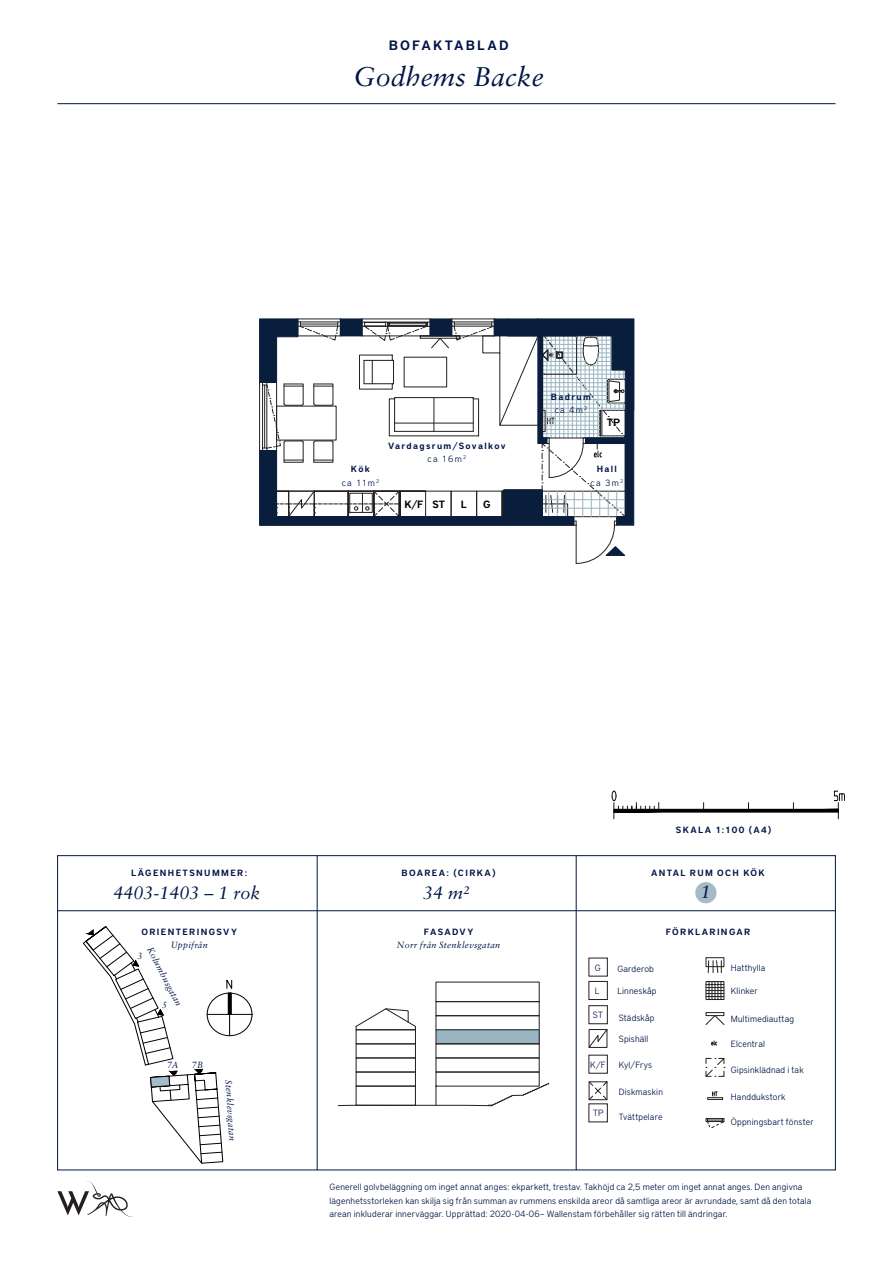
<style>
.page{position:relative;width:893px;height:1263px;background:#fff}
.page>*{position:absolute;margin:0;border:0;box-sizing:border-box;transform-origin:0 0}
.t1{font:italic 27px "Sabon LT Pro";color:#001646}
.t2{font:italic 18px "Sabon LT Pro";color:#001646}
.t3{font:600 13.5px "District Pro";letter-spacing:.16em;color:#001646}
.t4{font:600 10.5px "District Pro";color:#000001}
.t5{font:300 9px/13.5px "District Pro";letter-spacing:.02em;color:#001646}
.t6{font:600 9px "District Pro";letter-spacing:.15em;color:#001646}
.t7{font:italic 9px "Sabon LT Pro";letter-spacing:.035em;color:#001646}
</style>
<div class="page">
<div style="left:706px;top:981px;width:18px;height:19px;border:1px solid #231f20"></div>
<svg style="left:708px;top:960px;width:14px;height:13px"></svg>
<div style="left:706px;top:957px;width:18px;height:10px;border:1px solid #231f20"></div>
<svg style="left:706px;top:981px;width:18px;height:18px"></svg>
<svg style="left:711px;top:1041px;width:6px;height:5px"></svg>
<div style="left:706px;top:1012px;width:18px;height:4px;border:1px solid #231f20"></div>
<svg style="left:705px;top:1015px;width:19px;height:10px"></svg>
<svg style="left:705px;top:1058px;width:20px;height:19px"></svg>
<svg style="left:707px;top:1092px;width:16px;height:7px"></svg>
<svg style="left:706px;top:1118px;width:18px;height:10px"></svg>
<svg style="left:589px;top:1081px;width:18px;height:19px"></svg>
<svg style="left:589px;top:1029px;width:18px;height:19px"></svg>
<div style="left:588px;top:981px;width:20px;height:19px;border:1px solid #231f20"></div>
<div style="left:588px;top:1005px;width:20px;height:19px;border:1px solid #231f20"></div>
<svg style="left:612px;top:791px;width:233px;height:28px"></svg>
<svg style="left:259px;top:319px;width:375px;height:245px"></svg>
<svg style="left:695px;top:882px;width:21px;height:21px"></svg>
<svg style="left:356px;top:1008px;width:60px;height:19px"></svg>
<div style="left:436px;top:1015px;width:103px;height:15px;border:1px solid #231f20"></div>
<div style="left:436px;top:1030px;width:103px;height:14px;background:#99b5c1"></div>
<div style="left:436px;top:1029px;width:103px;height:15px;border:1px solid #231f20"></div>
<div style="left:436px;top:1043px;width:103px;height:15px;border:1px solid #231f20"></div>
<svg style="left:338px;top:1071px;width:211px;height:35px"></svg>
<div style="left:436px;top:982px;width:103px;height:20px;border:1px solid #231f20"></div>
<div style="left:356px;top:1086px;width:60px;height:19px;border:1px solid #231f20"></div>
<div style="left:356px;top:1072px;width:60px;height:14px;border:1px solid #231f20"></div>
<div style="left:356px;top:1043px;width:60px;height:15px;border:1px solid #231f20"></div>
<div style="left:356px;top:1029px;width:60px;height:15px;border:1px solid #231f20"></div>
<hr style="left:317px;top:855px;width:1px;height:315px;background:#001646">
<hr style="left:576px;top:855px;width:1px;height:315px;background:#001646">
<hr style="left:57px;top:910px;width:779px;height:1px;background:#001646">
<hr style="left:57px;top:103px;width:779px;height:1px;background:#001646">
<div style="left:207px;top:993px;width:45px;height:43px;border:1px solid #000;border-radius:50%"></div>
<hr style="left:207px;top:1014px;width:45px;height:1px;background:#000">
<svg style="left:57px;top:926px;width:175px;height:291px"></svg>
<p class="t3" style="left:389px;top:36px;width:121px">BOFAKTABLAD</p>
<p class="t1" style="left:353px;top:59px;width:192px">Godhems Backe</p>
<p class="t6" style="left:351px;top:463px;width:21px">Kök</p>
<p class="t5" style="left:342px;top:475px;width:39px">ca 11m<sup>2</sup></p>
<p class="t6" style="left:388px;top:439px;width:119px">Vardagsrum/Sovalkov</p>
<p class="t5" style="left:427px;top:452px;width:40px">ca 16m<sup>2</sup></p>
<p class="t4" style="left:404px;top:497px;width:42px">K/F ST</p>
<p class="t4" style="left:461px;top:497px;width:7px">L</p>
<p class="t4" style="left:483px;top:497px;width:9px">G</p>
<p class="t6" style="left:551px;top:390px;width:42px">Badrum</p>
<p class="t5" style="left:555px;top:403px;width:34px">ca 4m<sup>2</sup></p>
<p class="t4" style="left:607px;top:415px;width:15px">TP</p>
<p class="t6" style="left:597px;top:463px;width:22px">Hall</p>
<p class="t5" style="left:590px;top:475px;width:34px">ca 3m<sup>2</sup></p>
<p class="t6" style="left:676px;top:824px;width:97px">SKALA 1:100 (A4)</p>
<p class="t6" style="left:131px;top:867px;width:117px">LÄGENHETSNUMMER:</p>
<p class="t6" style="left:402px;top:867px;width:96px">BOAREA: (CIRKA)</p>
<p class="t6" style="left:651px;top:867px;width:115px">ANTAL RUM OCH KÖK</p>
<p class="t2" style="left:114px;top:881px;width:149px">4403-1403 – 1 rok</p>
<p class="t2" style="left:423px;top:881px;width:48px">34 m²</p>
<p class="t2" style="left:701px;top:880px;width:12px">1</p>
<p class="t6" style="left:141px;top:925px;width:97px">ORIENTERINGSVY</p>
<p class="t7" style="left:171px;top:940px;width:39px">Uppifrån</p>
<p class="t7" style="left:155px;top:945px;width:66px;rotate:63deg">Kolumbusgatan</p>
<p class="t7" style="left:138px;top:950px;width:7px">3</p>
<p class="t7" style="left:162px;top:999px;width:7px">5</p>
<p class="t7" style="left:167px;top:1059px;width:13px">7A</p>
<p class="t7" style="left:192px;top:1059px;width:13px">7B</p>
<p class="t7" style="left:234px;top:1079px;width:63px;rotate:86deg">Stenklevsgatan</p>
<p class="t6" style="left:424px;top:925px;width:51px">FASADVY</p>
<p class="t7" style="left:397px;top:940px;width:105px">Norr från Stenklevsgatan</p>
<p class="t5" style="left:595px;top:961px;width:7px">G</p>
<p class="t5" style="left:595px;top:983px;width:6px">L</p>
<p class="t5" style="left:593px;top:1008px;width:12px">ST</p>
<p class="t5" style="left:590px;top:1057px;width:17px">K/F</p>
<p class="t5" style="left:593px;top:1106px;width:12px">TP</p>
<p class="t5" style="left:617px;top:961px;width:38px">Garderob</p>
<p class="t6" style="left:666px;top:925px;width:86px">FÖRKLARINGAR</p>
<p class="t5" style="left:731px;top:960px;width:36px">Hatthylla</p>
<p class="t5" style="left:617px;top:983px;width:41px">Linneskåp</p>
<p class="t5" style="left:731px;top:984px;width:29px">Klinker</p>
<p class="t5" style="left:619px;top:1010px;width:37px">Städskåp</p>
<p class="t5" style="left:619px;top:1032px;width:31px">Spishäll</p>
<p class="t5" style="left:619px;top:1057px;width:35px">Kyl/Frys</p>
<p class="t5" style="left:619px;top:1084px;width:46px">Diskmaskin</p>
<p class="t5" style="left:619px;top:1109px;width:45px">Tvättpelare</p>
<p class="t5" style="left:731px;top:1011px;width:65px">Multimediauttag</p>
<p class="t5" style="left:731px;top:1037px;width:36px">Elcentral</p>
<p class="t5" style="left:731px;top:1062px;width:74px">Gipsinklädnad i tak</p>
<p class="t5" style="left:731px;top:1089px;width:56px">Handdukstork</p>
<p class="t5" style="left:731px;top:1115px;width:84px">Öppningsbart fönster</p>
<p class="t5" style="left:330px;top:1179px;width:483px">Generell golvbeläggning om inget annat anges: ekparkett, trestav. Takhöjd ca 2,5 meter om inget annat anges. Den angivna lägenhetsstorleken kan skilja sig från summan av rummens enskilda areor då samtliga areor är avrundade, samt då den totala arean inkluderar innerväggar. Upprättad: 2020-04-06– Wallenstam förbehåller sig rätten till ändringar.</p>
</div>
